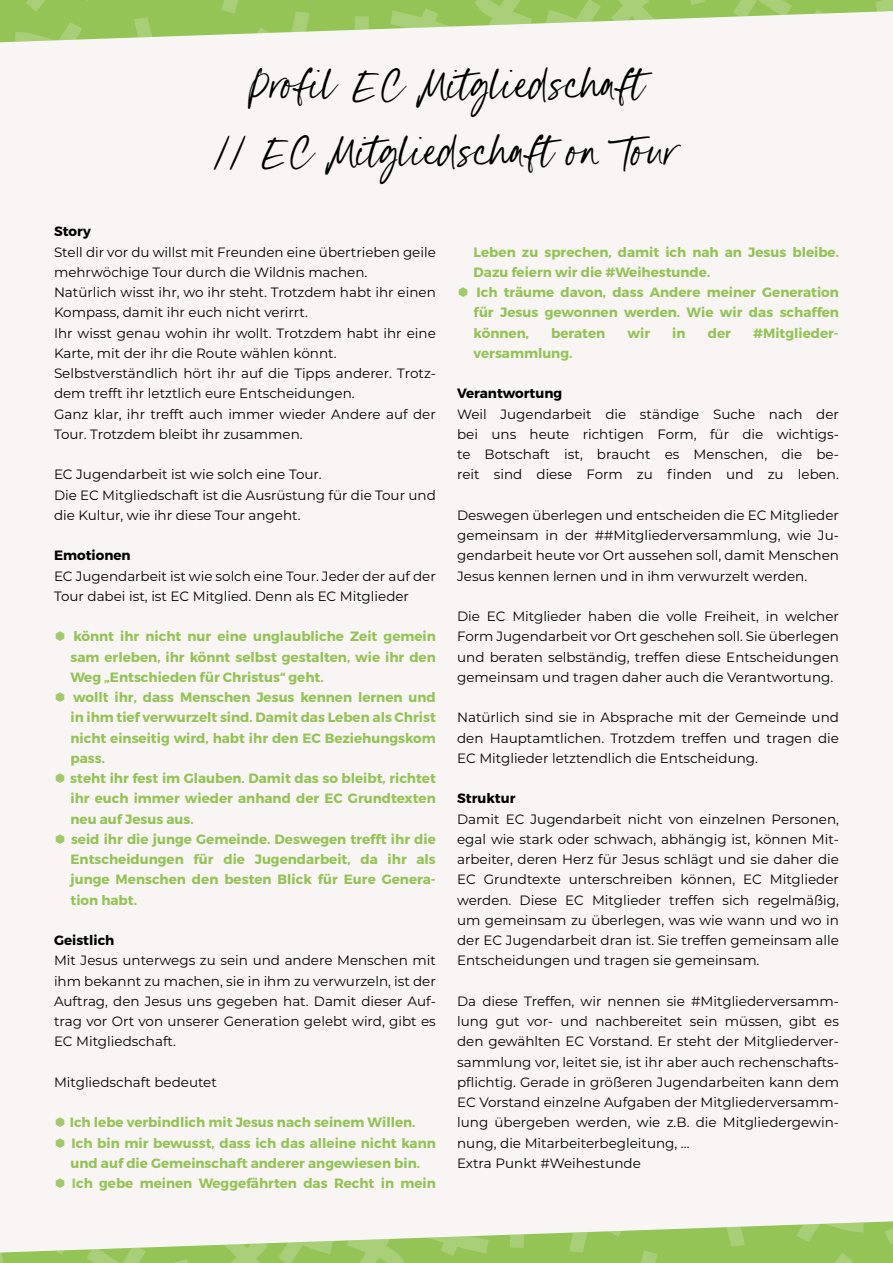
<style>
.page{position:relative;width:893px;height:1263px;background:#fff}
.page>*{position:absolute;margin:0;border:0;box-sizing:border-box;transform-origin:0 0}
.t1{font:44.7px/67.1px "Goldney";color:#000;text-align:center}
.t2{font:13.5px/20.2px "Montserrat";color:#000;text-align:justify}
.t3{font:700 13.5px/20.2px "Montserrat";color:#94c356}
.t4{font:700 13.5px "Montserrat";color:#000}
.s1{color:#a0c969}
</style>
<div class="page">
<svg style="left:0;top:0;width:893px;height:42px"></svg>
<svg style="left:0;top:1221px;width:893px;height:42px"></svg>
<h1 class="t1" style="left:215px;top:56px;width:465px">Profil EC Mitgliedschaft<br>// EC Mitgliedschaft on Tour</h1>
<p class="t4" style="left:54px;top:223px;width:39px">Story</p>
<p class="t2" style="left:54px;top:241px;width:383px;text-align:left">Stell dir vor du willst mit Freunden eine übertrieben geile mehrwöchige Tour durch die Wildnis machen.<br>Natürlich wisst ihr, wo ihr steht. Trotzdem habt ihr einen Kompass, damit ihr euch nicht verirrt.<br>Ihr wisst genau wohin ihr wollt. Trotzdem habt ihr eine Karte, mit der ihr die Route wählen könnt.<br>Selbstverständlich hört ihr auf die Tipps anderer. Trotz&shy;dem trefft ihr letztlich eure Entscheidungen.<br>Ganz klar, ihr trefft auch immer wieder Andere auf der Tour. Trotzdem bleibt ihr zusammen.</p>
<p class="t2" style="left:54px;top:464px;width:383px;text-align:left">EC Jugendarbeit ist wie solch eine Tour.<br>Die EC Mitgliedschaft ist die Ausrüstung für die Tour und die Kultur, wie ihr diese Tour angeht.</p>
<p class="t4" style="left:54px;top:547px;width:78px">Emotionen</p>
<p class="t2" style="left:54px;top:565px;width:383px">EC Jugendarbeit ist wie solch eine Tour. Jeder der auf der<br>Tour dabei ist, ist EC Mitglied. Denn als EC Mitglieder</p>
<p class="t3" style="left:70px;top:627px;width:367px">könnt ihr nicht nur eine unglaubliche Zeit gemein sam erleben, ihr könnt selbst gestalten, wie ihr den Weg „Entschieden für Christus“ geht.<br>wollt ihr, dass Menschen Jesus kennen lernen und in ihm tief verwurzelt sind. Damit das Leben als Christ nicht einseitig wird, habt ihr den EC Beziehungskom pass.<br>steht ihr fest im Glauben. Damit das so bleibt, richtet ihr euch immer wieder anhand der EC Grundtexten neu auf Jesus aus.<br>seid ihr die junge Gemeinde. Deswegen trefft ihr die Entscheidungen für die Jugendarbeit, da ihr als junge Menschen den besten Blick für Eure Genera&shy;tion habt.</p>
<p class="t4" style="left:54px;top:932px;width:62px">Geistlich</p>
<p class="t2" style="left:54px;top:950px;width:383px">Mit Jesus unterwegs zu sein und andere Menschen mit ihm bekannt zu machen, sie in ihm zu verwurzeln, ist der Auftrag, den Jesus uns gegeben hat. Damit dieser Auf&shy;trag vor Ort von unserer Generation gelebt wird, gibt es EC Mitgliedschaft.</p>
<p class="t2" style="left:54px;top:1071px;width:164px">Mitgliedschaft bedeutet</p>
<p class="t3" style="left:70px;top:1113px;width:368px">Ich lebe verbindlich mit Jesus nach seinem Willen.<br>Ich bin mir bewusst, dass ich das alleine nicht kann und auf die Gemeinschaft anderer angewiesen bin.<br><span class="s1">I</span>ch gebe meinen Weggefährten das Recht in mein</p>
<p class="t3" style="left:474px;top:242px;width:367px">Leben zu sprechen, damit ich nah an Jesus bleibe.<br>Dazu feiern wir die #Weihestunde.<br>Ich träume davon, dass Andere meiner Generation für Jesus gewonnen werden. Wie wir das schaffen können,</p>
<p class="t3" style="left:551px;top:323px;width:56px">beraten</p>
<p class="t3" style="left:627px;top:323px;width:24px">wir</p>
<p class="t3" style="left:672px;top:323px;width:15px">in</p>
<p class="t3" style="left:708px;top:323px;width:25px">der</p>
<p class="t3" style="left:753px;top:323px;width:87px">#Mitglieder-</p>
<p class="t3" style="left:474px;top:343px;width:100px">versammlung.</p>
<p class="t4" style="left:457px;top:385px;width:107px">Verantwortung</p>
<p class="t2" style="left:457px;top:403px;width:383px">Weil Jugendarbeit die ständige Suche nach der bei uns heute richtigen Form, für die wichtigs&shy;te Botschaft ist, braucht es Menschen, die be&shy;reit sind diese Form zu finden und zu leben.</p>
<p class="t2" style="left:457px;top:504px;width:383px">Deswegen überlegen und entscheiden die EC Mitglieder gemeinsam in der ##Mitgliederversammlung, wie Ju&shy;gendarbeit heute vor Ort aussehen soll, damit Menschen Jesus kennen lernen und in ihm verwurzelt werden.</p>
<p class="t2" style="left:457px;top:606px;width:383px">Die EC Mitglieder haben die volle Freiheit, in welcher Form Jugendarbeit vor Ort geschehen soll. Sie überlegen und beraten selbständig, treffen diese Entscheidungen gemeinsam und tragen daher auch die Verantwortung.</p>
<p class="t2" style="left:457px;top:707px;width:383px">Natürlich sind sie in Absprache mit der Gemeinde und den Hauptamtlichen. Trotzdem treffen und tragen die EC Mitglieder letztendlich die Entscheidung.</p>
<p class="t4" style="left:457px;top:790px;width:60px">Struktur</p>
<p class="t2" style="left:457px;top:808px;width:383px">Damit EC Jugendarbeit nicht von einzelnen Personen, egal wie stark oder schwach, abhängig ist, können Mit&shy;arbeiter, deren Herz für Jesus schlägt und sie daher die EC Grundtexte unterschreiben können, EC Mitglieder werden. Diese EC Mitglieder treffen sich regelmäßig, um gemeinsam zu überlegen, was wie wann und wo in der EC Jugendarbeit dran ist. Sie treffen gemeinsam alle Entscheidungen und tragen sie gemeinsam.</p>
<p class="t2" style="left:457px;top:990px;width:383px;text-align:left">Da diese Treffen, wir nennen sie #Mitgliederversamm&shy;lung gut vor- und nachbereitet sein müssen, gibt es den gewählten EC Vorstand. Er steht der Mitgliederver&shy;sammlung vor, leitet sie, ist ihr aber auch rechenschafts&shy;pflichtig. Gerade in größeren Jugendarbeiten kann dem EC Vorstand einzelne Aufgaben der Mitgliederversamm&shy;lung übergeben werden, wie z.B. die Mitgliedergewin&shy;nung, die Mitarbeiterbegleitung, …<br>Extra Punkt #Weihestunde</p>
</div>
